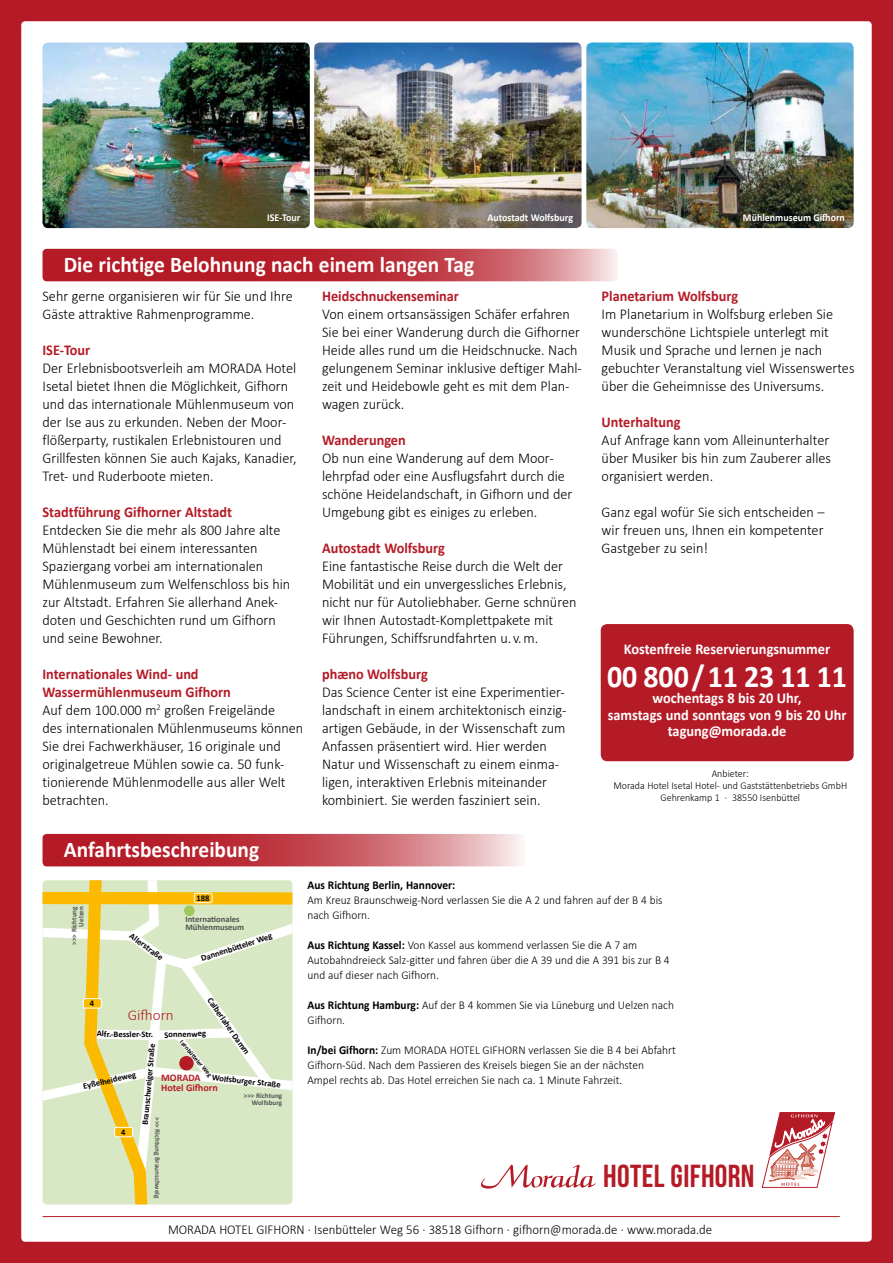
<style>
.page{position:relative;width:893px;height:1263px;background:#b51b26}
.page>*{position:absolute;margin:0;border:0;box-sizing:border-box;transform-origin:0 0}
.t1{font:700 31.8px "Bebas Neue";letter-spacing:.01em;color:#b51b26}
.t2{font:700 31.5px "Calibri";color:#fff;scale:.95 1}
.t3{font:700 22.5px "Calibri";color:#fff;scale:.95 1}
.t4{font:700 15.15px/16.5px "Calibri";color:#fff;text-align:center;scale:.95 1}
.t5{font:300 15px/18px "Calibri";color:#000;scale:.95 1}
.t6{font:700 15px "Calibri";color:#b51b26;scale:.95 1}
.t7{font:300 15px "Calibri";color:#b51b26}
.t8{font:300 13.5px "Calibri";color:#000;scale:.95 1}
.t9{font:300 12px/15px "Calibri";color:#000;scale:.95 1}
.t10{font:700 12px "Calibri";color:#000;scale:.95 1}
.t11{font:300 10.5px/12px "Calibri";color:#000;text-align:center;scale:.95 1}
.t12{font:700 10.5px "Calibri";color:#fff;scale:.95 1}
.t13{font:700 10.05px/10.1px "Calibri";color:#b51b26}
.t14{font:700 8.55px "Calibri";color:#000}
.t15{font:700 8.55px/8.6px "Calibri";color:#535352}
.t16{font:700 7.2px/7.2px "Calibri";color:#535352;text-align:right}
.t17{font:700 6.45px "Calibri";color:#000}
.s1{font-weight:700;color:#b51b26}
.s2{font-weight:700}
</style>
<div class="page">
<div style="left:21px;top:21px;width:851px;height:1221px;background:#fff;border-radius:4px"></div>
<hr style="left:43px;top:1216px;width:797px;height:1px;background:#b51b26">
<svg style="left:43px;top:834px;width:483px;height:32px;background:#c7545c"></svg>
<svg style="left:43px;top:249px;width:575px;height:32px;background:#c03f48"></svg>
<img style="left:314px;top:43px;width:268px;height:185px">
<img style="left:43px;top:43px;width:267px;height:185px">
<img style="left:586px;top:43px;width:268px;height:185px">
<svg style="left:43px;top:880px;width:249px;height:324px;background:#dfe6bb"></svg>
<div style="left:115px;top:1127px;width:18px;height:10px;background:#fbb900;border-radius:2px"></div>
<div style="left:114px;top:1127px;width:19px;height:10px;border:1px solid #fff;border-radius:2px"></div>
<div style="left:83px;top:999px;width:18px;height:9px;background:#fbb900;border-radius:2px"></div>
<div style="left:83px;top:998px;width:19px;height:10px;border:1px solid #fff;border-radius:2px"></div>
<div style="left:601px;top:624px;width:253px;height:137px;background:#b51b26;border-radius:7px"></div>
<svg style="left:481px;top:1164px;width:115px;height:24px"></svg>
<svg style="left:762px;top:1112px;width:73px;height:76px"></svg>
<p class="t12" style="left:267px;top:211px;width:37px">ISE-Tour</p>
<p class="t12" style="left:487px;top:211px;width:92px">Autostadt Wolfsburg</p>
<p class="t12" style="left:743px;top:211px;width:109px">Mühlenmuseum Gifhorn</p>
<h3 class="t3" style="left:64px;top:250px;width:434px">Die richtige Belohnung nach einem langen Tag</h3>
<p class="t5" style="left:43px;top:287px;width:265px">Sehr gerne organisieren wir für Sie und Ihre<br>Gäste attraktive Rahmenprogramme.</p>
<p class="t6" style="left:43px;top:341px;width:52px">ISE-Tour</p>
<p class="t5" style="left:43px;top:359px;width:269px">Der Erlebnisbootsverleih am MORADA Hotel Isetal bietet Ihnen die Möglichkeit, Gifhorn und das internationale Mühlenmuseum von der Ise aus zu erkunden. Neben der Moor&shy;flößerparty, rustikalen Erlebnistouren und Grillfesten können Sie auch Kajaks, Kanadier, Tret- und Ruderboote mieten.</p>
<p class="t6" style="left:43px;top:503px;width:201px">Stadtführung Gifhorner Altstadt</p>
<p class="t5" style="left:42px;top:521px;width:262px">Entdecken Sie die mehr als 800 Jahre alte Mühlenstadt bei einem interessanten Spaziergang vorbei am internationalen Mühlenmuseum zum Welfenschloss bis hin zur Altstadt. Erfahren Sie allerhand Anek&shy;doten und Geschichten rund um Gifhorn und seine Bewohner.</p>
<p class="t5" style="left:42px;top:665px;width:276px"><span class="s1">Internationales Wind- und Wassermühlenmuseum Gifhorn<br></span>Auf dem 100.000 m<sup>2</sup> großen Freigelände<br>des internationalen Mühlenmuseums können Sie drei Fachwerkhäuser, 16 originale und originalgetreue Mühlen sowie ca. 50 funk&shy;tionierende Mühlenmodelle aus aller Welt betrachten.</p>
<h3 class="t3" style="left:64px;top:835px;width:207px">Anfahrtsbeschreibung</h3>
<p class="t6" style="left:322px;top:287px;width:146px">Heidschnuckenseminar</p>
<p class="t5" style="left:322px;top:305px;width:273px">Von einem ortsansässigen Schäfer erfahren Sie bei einer Wanderung durch die Gifhorner Heide alles rund um die Heidschnucke. Nach gelungenem Seminar inklusive deftiger Mahl--- zeit und Heidebowle geht es mit dem Plan&shy;wagen zurück.</p>
<p class="t6" style="left:322px;top:431px;width:90px">Wanderungen</p>
<p class="t5" style="left:322px;top:449px;width:265px">Ob nun eine Wanderung auf dem Moor&shy;lehrpfad oder eine Ausflugsfahrt durch die schöne Heidelandschaft, in Gifhorn und der Umgebung gibt es einiges zu erleben.</p>
<p class="t6" style="left:322px;top:539px;width:131px">Autostadt Wolfsburg</p>
<p class="t5" style="left:322px;top:557px;width:269px">Eine fantastische Reise durch die Welt der Mobilität und ein unvergessliches Erlebnis, nicht nur für Autoliebhaber. Gerne schnüren wir Ihnen Autostadt-Komplettpakete mit Führungen, Schiffsrundfahrten u. v.m.</p>
<p class="t6" style="left:322px;top:665px;width:113px">phæno Wolfsburg</p>
<p class="t5" style="left:322px;top:683px;width:258px">Das Science Center ist eine Experimentier&shy;landschaft in einem architektonisch einzig&shy;artigen Gebäude, in der Wissenschaft zum Anfassen präsentiert wird. Hier werden Natur und Wissenschaft zu einem einma&shy;ligen, interaktiven Erlebnis miteinander kombiniert. Sie werden fasziniert sein.</p>
<p class="t6" style="left:602px;top:287px;width:145px">Planetarium Wolfsburg</p>
<p class="t5" style="left:602px;top:305px;width:268px">Im Planetarium in Wolfsburg erleben Sie wunderschöne Lichtspiele unterlegt mit Musik und Sprache und lernen je nach gebuchter Veranstaltung viel Wissenswertes über die Geheimnisse des Universums.</p>
<p class="t6" style="left:602px;top:413px;width:85px">Unterhaltung</p>
<p class="t5" style="left:602px;top:431px;width:243px">Auf Anfrage kann vom Alleinunterhalter über Musiker bis hin zum Zauberer alles organisiert werden.</p>
<p class="t5" style="left:602px;top:503px;width:236px;text-align:justify">Ganz egal wofür Sie sich entscheiden – wir freuen uns, Ihnen ein kompetenter Gastgeber zu sein!</p>
<p class="t4" style="left:624px;top:641px;width:219px">Kostenfreie Reservierungsnummer</p>
<h2 class="t2" style="left:607px;top:656px;width:254px">00 800/11 23 11 11</h2>
<p class="t4" style="left:608px;top:690px;width:253px">wochentags 8 bis 20 Uhr,<br>samstags und sonntags von 9 bis 20 Uhr tagung@morada.de</p>
<p class="t11" style="left:613px;top:767px;width:248px">Anbieter:<br>Morada Hotel Isetal Hotel- und Gaststättenbetriebs GmbH<br>Gehrenkamp 1 · 38550 Isenbüttel</p>
<p class="t16" style="left:70px;top:945px;width:40px;rotate:-90deg">&gt;&gt;&gt; Richtung<br>Uelzen</p>
<p class="t14" style="left:134px;top:930px;width:41px;rotate:36deg">Allerstraße</p>
<p class="t14" style="left:196px;top:892px;width:15px">188</p>
<p class="t15" style="left:185px;top:914px;width:60px">Internationales<br>Mühlenmuseum</p>
<p class="t14" style="left:200px;top:953px;width:76px;rotate:-18deg">Dannenbütt eler Weg</p>
<p class="t14" style="left:214px;top:995px;width:68px;rotate:55deg">Calberlaher Damm</p>
<p class="t13" style="left:161px;top:1072px;width:58px">MORADA<br>Hotel Gifhorn</p>
<p class="t14" style="left:90px;top:998px;width:6px">4</p>
<p class="t7" style="left:128px;top:1005px;width:47px">Gifhorn</p>
<p class="t14" style="left:97px;top:1028px;width:58px;rotate:1deg">Alfr.-Bessler-Str.</p>
<p class="t14" style="left:164px;top:1029px;width:43px;rotate:-2deg">Sonnenweg</p>
<p class="t14" style="left:140px;top:1124px;width:84px;rotate:-85deg">Braunschweiger Straße</p>
<p class="t17" style="left:184px;top:1038px;width:47px;rotate:50deg">Isenbütt eler Weg</p>
<p class="t14" style="left:82px;top:1081px;width:55px;rotate:-13deg">Eyßelheideweg</p>
<p class="t14" style="left:213px;top:1072px;width:71px;rotate:6deg">Wolfsburger Straße</p>
<p class="t16" style="left:244px;top:1092px;width:40px">&gt;&gt;&gt; Richtung<br>Wolfsburg</p>
<p class="t16" style="left:161px;top:1117px;width:83px;rotate:90deg">&gt;&gt;&gt; Richtung Braunschweig</p>
<p class="t14" style="left:121px;top:1126px;width:6px">4</p>
<p class="t10" style="left:307px;top:878px;width:157px">Aus Richtung Berlin, Hannover:</p>
<p class="t9" style="left:307px;top:892px;width:375px">Am Kreuz Braunschweig-Nord verlassen Sie die A 2 und fahren auf der B 4 bis nach Gifhorn.</p>
<p class="t9" style="left:307px;top:937px;width:383px"><span class="s2">Aus Richtung Kassel:</span> Von Kassel aus kommend verlassen Sie die A 7 am<br>Autobahndreieck Salz-gitter und fahren über die A 39 und die A 391 bis zur B 4 und auf dieser nach Gifhorn.</p>
<p class="t9" style="left:307px;top:997px;width:387px"><span class="s2">Aus Richtung Hamburg:</span> Auf der B 4 kommen Sie via Lüneburg und Uelzen nach<br>Gifhorn.</p>
<p class="t9" style="left:307px;top:1042px;width:389px"><span class="s2">In/bei Gifhorn:</span> Zum MORADA HOTEL GIFHORN verlassen Sie die B 4 bei Abfahrt<br>Gifhorn-Süd. Nach dem Passieren des Kreisels biegen Sie an der nächsten<br>Ampel rechts ab. Das Hotel erreichen Sie nach ca. 1 Minute Fahrzeit.</p>
<h1 class="t1" style="left:603px;top:1159px;width:153px">HOTEL GIFHORN</h1>
<p class="t8" style="left:168px;top:1221px;width:574px">MORADA HOTEL GIFHORN · Isenbütteler Weg 56 · 38518 Gifhorn · gifhorn@morada.de · www.morada.de</p>
</div>
